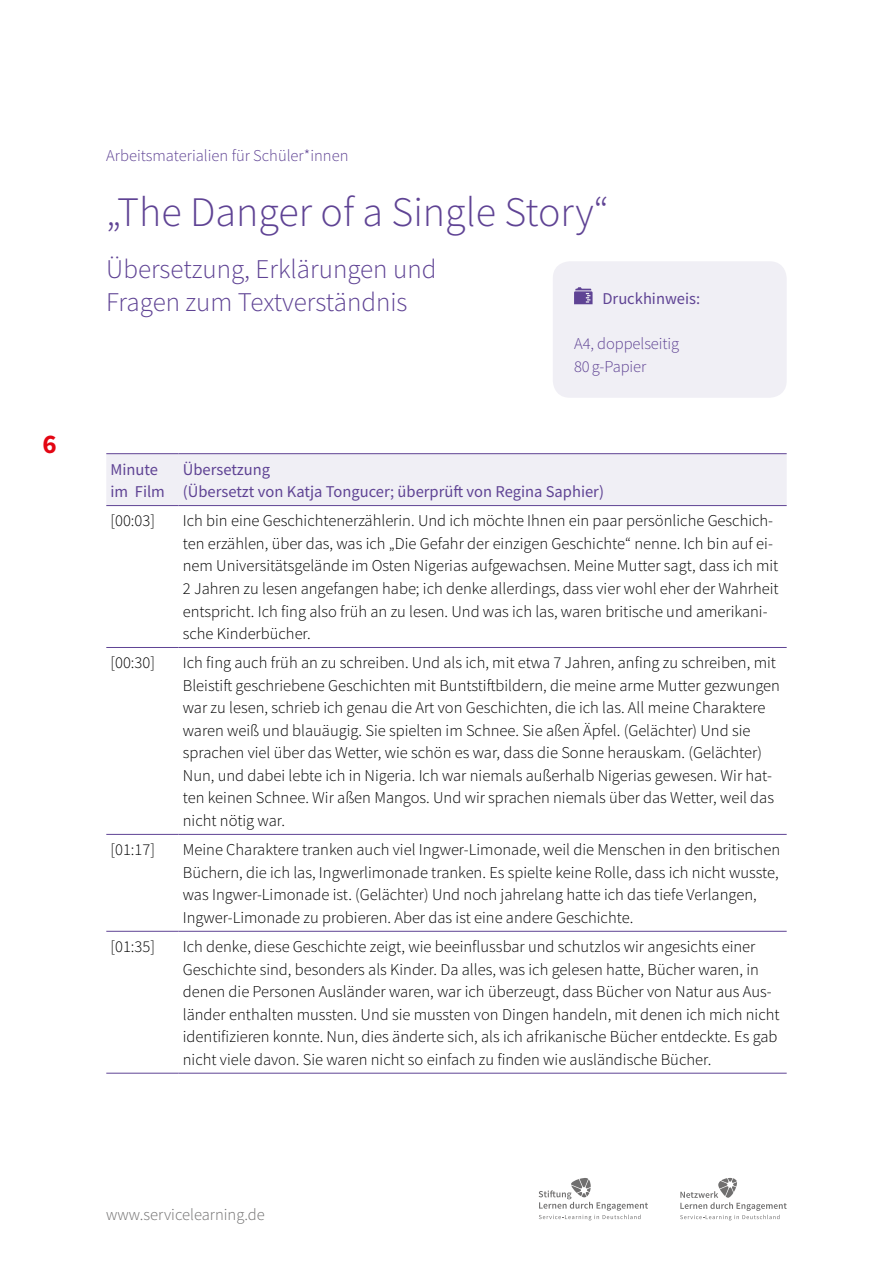
<style>
.page{position:relative;width:893px;height:1263px;background:#fff}
.page>*{position:absolute;margin:0;border:0;box-sizing:border-box;transform-origin:0 0}
.t1{font:300 42px "Source Sans Pro";color:#5f4394}
.t2{font:300 27px/32.4px "Source Sans Pro";color:#5f4394}
.t3{font:700 27px "Source Sans Pro";color:#e30613}
.t4{font:300 16.5px/22.5px "Source Sans Pro";color:#000}
.t5{font:16.5px/22.5px "Source Sans Pro";color:#5f4394}
.t6{font:300 16.5px/22.5px "Source Sans Pro";color:#5f4394}
.t7{font:300 16.5px "Source Sans Pro";color:#706f6f}
</style>
<div class="page">
<svg style="left:539px;top:1178px;width:109px;height:42px"></svg>
<svg style="left:680px;top:1178px;width:107px;height:42px"></svg>
<div style="left:106px;top:454px;width:681px;height:51px;background:#f0eff5"></div>
<hr style="left:106px;top:453px;width:73px;height:1px;background:#5f4394">
<hr style="left:179px;top:453px;width:608px;height:1px;background:#5f4394">
<hr style="left:106px;top:505px;width:73px;height:1px;background:#5f4394">
<hr style="left:179px;top:505px;width:608px;height:1px;background:#5f4394">
<hr style="left:106px;top:647px;width:73px;height:1px;background:#5f4394">
<hr style="left:179px;top:647px;width:608px;height:1px;background:#5f4394">
<hr style="left:106px;top:834px;width:73px;height:1px;background:#5f4394">
<hr style="left:179px;top:834px;width:608px;height:1px;background:#5f4394">
<hr style="left:106px;top:931px;width:73px;height:1px;background:#5f4394">
<hr style="left:179px;top:931px;width:608px;height:1px;background:#5f4394">
<hr style="left:106px;top:1073px;width:73px;height:1px;background:#5f4394">
<hr style="left:179px;top:1073px;width:608px;height:1px;background:#5f4394">
<div style="left:553px;top:261px;width:234px;height:137px;background:#f0eff5;border-radius:17px"></div>
<svg style="left:574px;top:287px;width:19px;height:17px"></svg>
<h2 class="t3" style="left:43px;top:426px;width:16px">6</h2>
<p class="t6" style="left:106px;top:144px;width:244px">Arbeitsmaterialien für Schüler*innen</p>
<h1 class="t1" style="left:106px;top:186px;width:504px">„The Danger of a Single Story“</h1>
<h2 class="t2" style="left:106px;top:253px;width:332px">Übersetzung, Erklärungen und<br>Fragen zum Textverständnis</h2>
<p class="t5" style="left:602px;top:287px;width:99px">Druckhinweis:</p>
<p class="t6" style="left:574px;top:333px;width:107px">A4, doppelseitig<br>80g-Papier</p>
<p class="t5" style="left:111px;top:458px;width:56px">Minute im Film</p>
<p class="t5" style="left:183px;top:458px;width:423px">Übersetzung<br>(Übersetzt von Katja Tongucer; überprüft von Regina Saphier)</p>
<p class="t4" style="left:111px;top:510px;width:46px">[00:03]</p>
<p class="t4" style="left:183px;top:510px;width:597px">Ich bin eine Geschichtenerzählerin. Und ich möchte Ihnen ein paar persönliche Geschich&shy;ten erzählen, über das, was ich „Die Gefahr der einzigen Geschichte“ nenne. Ich bin auf ei&shy;nem Universitätsgelände im Osten Nigerias aufgewachsen. Meine Mutter sagt, dass ich mit 2 Jahren zu lesen angefangen habe; ich denke allerdings, dass vier wohl eher der Wahrheit entspricht. Ich fing also früh an zu lesen. Und was ich las, waren britische und amerikani&shy;sche Kinderbücher.</p>
<p class="t4" style="left:111px;top:652px;width:46px">[00:30]</p>
<p class="t4" style="left:183px;top:652px;width:599px">Ich fing auch früh an zu schreiben. Und als ich, mit etwa 7 Jahren, anfing zu schreiben, mit Bleistift geschriebene Geschichten mit Buntstiftbildern, die meine arme Mutter gezwungen war zu lesen, schrieb ich genau die Art von Geschichten, die ich las. All meine Charaktere waren weiß und blauäugig. Sie spielten im Schnee. Sie aßen Äpfel. (Gelächter) Und sie sprachen viel über das Wetter, wie schön es war, dass die Sonne herauskam. (Gelächter)<br>Nun, und dabei lebte ich in Nigeria. Ich war niemals außerhalb Nigerias gewesen. Wir hat&shy;ten keinen Schnee. Wir aßen Mangos. Und wir sprachen niemals über das Wetter, weil das nicht nötig war.</p>
<p class="t4" style="left:111px;top:839px;width:46px">[01:17]</p>
<p class="t4" style="left:183px;top:839px;width:599px">Meine Charaktere tranken auch viel Ingwer-Limonade, weil die Menschen in den britischen Büchern, die ich las, Ingwerlimonade tranken. Es spielte keine Rolle, dass ich nicht wusste, was Ingwer-Limonade ist. (Gelächter) Und noch jahrelang hatte ich das tiefe Verlangen, Ingwer-Limonade zu probieren. Aber das ist eine andere Geschichte.</p>
<p class="t4" style="left:111px;top:935px;width:46px">[01:35]</p>
<p class="t4" style="left:183px;top:935px;width:598px">Ich denke, diese Geschichte zeigt, wie beeinflussbar und schutzlos wir angesichts einer Geschichte sind, besonders als Kinder. Da alles, was ich gelesen hatte, Bücher waren, in denen die Personen Ausländer waren, war ich überzeugt, dass Bücher von Natur aus Aus&shy;länder enthalten mussten. Und sie mussten von Dingen handeln, mit denen ich mich nicht identifizieren konnte. Nun, dies änderte sich, als ich afrikanische Bücher entdeckte. Es gab nicht viele davon. Sie waren nicht so einfach zu finden wie ausländische Bücher.</p>
<p class="t7" style="left:106px;top:1205px;width:160px">www.servicelearning.de</p>
</div>
